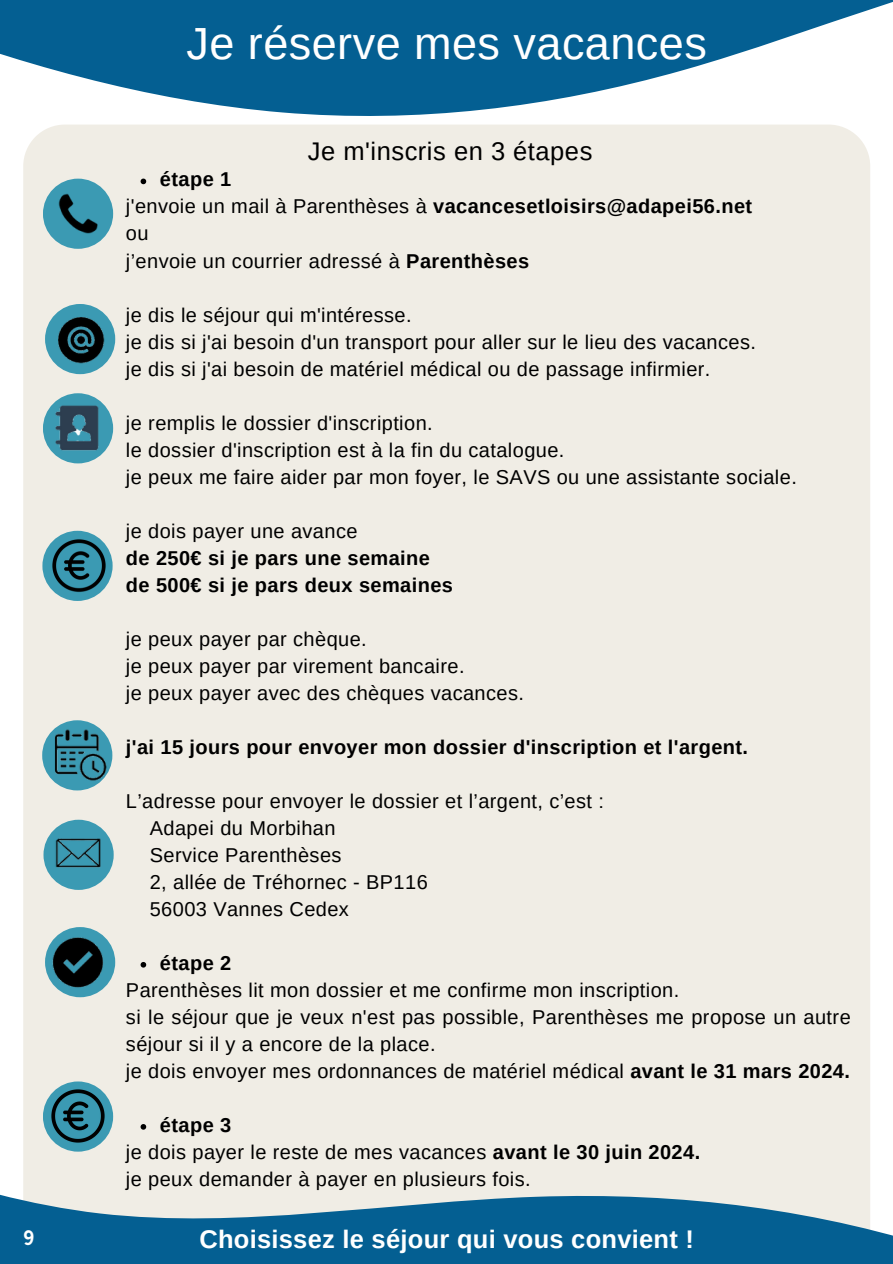
<style>
.page{position:relative;width:893px;height:1264px;background:#fff}
.page>*{position:absolute;margin:0;border:0;box-sizing:border-box;transform-origin:0 0}
.t1{font:45px "Arimo";letter-spacing:.01em;color:#fff}
.t2{font:700 25.5px "Arimo";letter-spacing:.01em;color:#fff}
.t3{font:25.5px "Arimo";letter-spacing:.02em;color:#000}
.t4{font:700 21px "MADE Evolve Sans";color:#fff}
.t5{font:19.95px/27px "Arimo";letter-spacing:.02em;color:#000}
.t6{font:700 19.95px "Arimo";letter-spacing:.02em;color:#000}
.s1{font-weight:400}
.s2{font-weight:700}
</style>
<div class="page">
<div style="left:23px;top:124px;width:847px;height:822px;background:#f0ede5"></div>
<svg style="left:0;top:0;width:892px;height:116px;fill:#045f92"></svg>
<svg style="left:141px;top:178px;width:5px;height:6px"></svg>
<svg style="left:0;top:946px;width:892px;height:317px;background:#c6d4d7"></svg>
<div style="left:42px;top:531px;width:71px;height:70px;background:#3b9ab3;border-radius:50%"></div>
<img style="left:44px;top:538px;width:69px;height:55px">
<div style="left:43px;top:1081px;width:70px;height:70px;background:#3b9ab3;border-radius:50%"></div>
<img style="left:44px;top:1088px;width:68px;height:55px">
<div style="left:43px;top:179px;width:70px;height:70px;background:#3b9ab3;border-radius:50%"></div>
<img style="left:59px;top:194px;width:39px;height:39px">
<div style="left:45px;top:304px;width:70px;height:70px;background:#3b9ab3;border-radius:50%"></div>
<img style="left:58px;top:317px;width:46px;height:46px">
<div style="left:43px;top:393px;width:70px;height:70px;background:#3b9ab3;border-radius:50%"></div>
<img style="left:55px;top:405px;width:44px;height:46px">
<div style="left:43px;top:819px;width:71px;height:70px;background:#3b9ab3;border-radius:50%"></div>
<img style="left:47px;top:834px;width:62px;height:40px">
<div style="left:45px;top:927px;width:70px;height:70px;background:#3b9ab3;border-radius:50%"></div>
<img style="left:49px;top:935px;width:57px;height:53px">
<div style="left:42px;top:720px;width:70px;height:70px;background:#3b9ab3;border-radius:50%"></div>
<img style="left:51px;top:728px;width:58px;height:54px">
<p class="t1" style="left:186px;top:18px;width:522px">Je réserve mes vacances</p>
<p class="t3" style="left:308px;top:136px;width:286px">Je m'inscris en 3 étapes</p>
<p class="t6" style="left:160px;top:168px;width:73px">étape 1</p>
<p class="t6" style="left:126px;top:195px;width:627px"><span class="s1">j'envoie un mail à Parenthèses à</span> vacancesetloisirs@adapei56.net</p>
<p class="t5" style="left:126px;top:220px;width:24px">ou</p>
<p class="t5" style="left:126px;top:247px;width:405px">j’envoie un courrier adressé à <span class="s2">Parenthèses</span></p>
<p class="t5" style="left:126px;top:301px;width:287px">je dis le séjour qui m'intéresse.</p>
<p class="t5" style="left:126px;top:328px;width:631px">je dis si j'ai besoin d'un transport pour aller sur le lieu des vacances.</p>
<p class="t5" style="left:126px;top:355px;width:586px">je dis si j'ai besoin de matériel médical ou de passage infirmier.</p>
<p class="t5" style="left:126px;top:409px;width:308px">je remplis le dossier d'inscription.</p>
<p class="t5" style="left:126px;top:436px;width:440px">le dossier d'inscription est à la fin du catalogue.</p>
<p class="t5" style="left:126px;top:463px;width:672px">je peux me faire aider par mon foyer, le SAVS ou une assistante sociale.</p>
<p class="t5" style="left:126px;top:517px;width:233px">je dois payer une avance</p>
<p class="t6" style="left:126px;top:546px;width:305px">de 250€ si je pars une semaine</p>
<p class="t6" style="left:126px;top:573px;width:328px">de 500€ si je pars deux semaines</p>
<p class="t5" style="left:126px;top:625px;width:242px">je peux payer par chèque.</p>
<p class="t5" style="left:126px;top:652px;width:340px">je peux payer par virement bancaire.</p>
<p class="t5" style="left:126px;top:679px;width:399px">je peux payer avec des chèques vacances.</p>
<p class="t6" style="left:126px;top:735px;width:623px">j'ai 15 jours pour envoyer mon dossier d'inscription et l'argent.</p>
<p class="t5" style="left:126px;top:787px;width:479px">L’adresse pour envoyer le dossier et l’argent, c’est :</p>
<p class="t5" style="left:150px;top:814px;width:187px">Adapei du Morbihan</p>
<p class="t5" style="left:150px;top:841px;width:193px">Service Parenthèses</p>
<p class="t5" style="left:150px;top:868px;width:279px">2, allée de Tréhornec - BP116</p>
<p class="t5" style="left:150px;top:895px;width:201px">56003 Vannes Cedex</p>
<p class="t6" style="left:160px;top:951px;width:73px">étape 2</p>
<p class="t5" style="left:126px;top:976px;width:555px">Parenthèses lit mon dossier et me confirme mon inscription.</p>
<p class="t5" style="left:126px;top:1003px;width:726px">si le séjour que je veux n'est pas possible, Parenthèses me propose un autre séjour si il y a encore de la place.</p>
<p class="t5" style="left:126px;top:1057px;width:725px">je dois envoyer mes ordonnances de matériel médical <span class="s2">avant le 31 mars 2024.</span></p>
<p class="t6" style="left:160px;top:1113px;width:73px">étape 3</p>
<p class="t5" style="left:126px;top:1138px;width:575px">je dois payer le reste de mes vacances <span class="s2">avant le 30 juin 2024.</span></p>
<p class="t5" style="left:126px;top:1165px;width:406px">je peux demander à payer en plusieurs fois.</p>
<p class="t4" style="left:23px;top:1224px;width:13px">9</p>
<p class="t2" style="left:199px;top:1224px;width:496px">Choisissez le séjour qui vous convient !</p>
</div>
